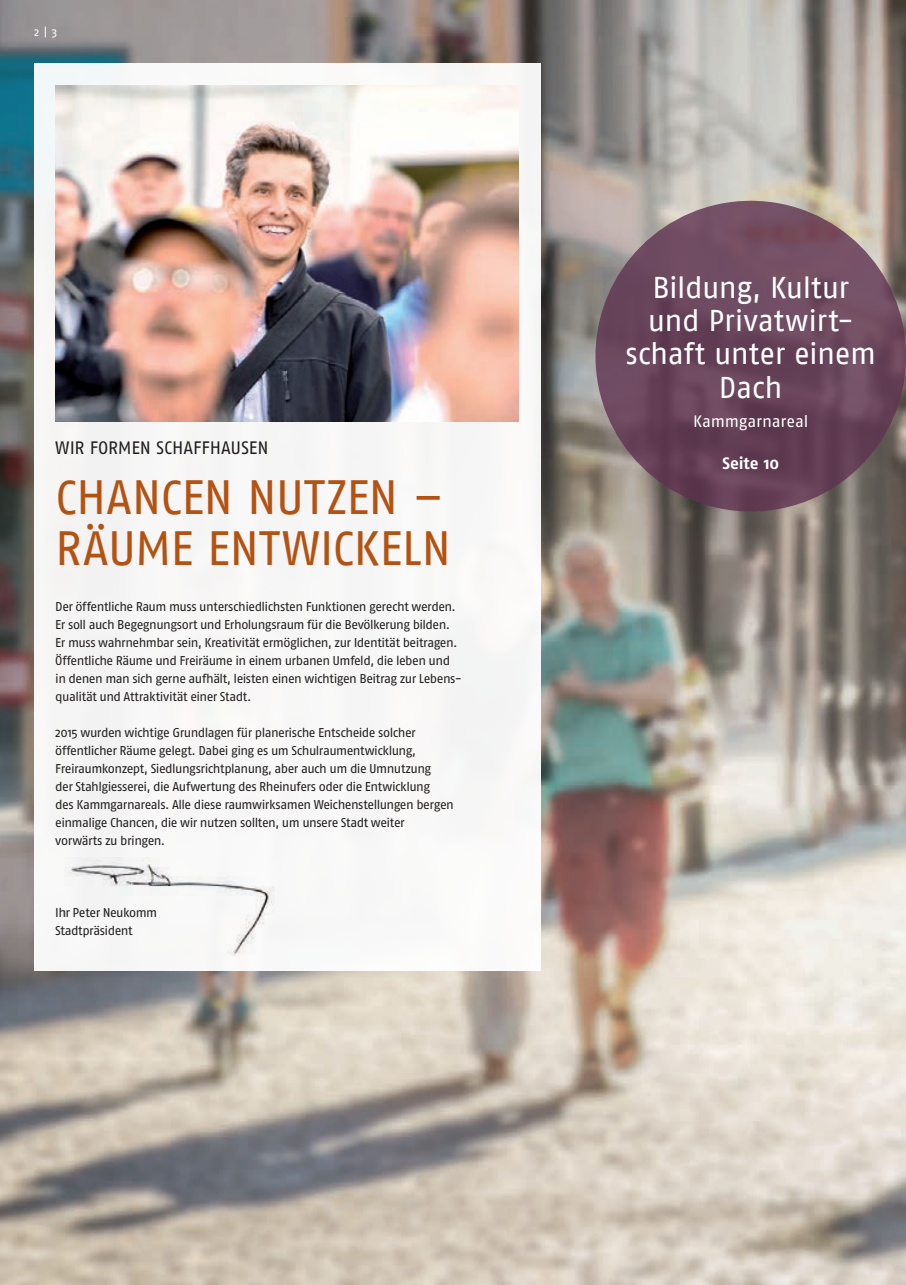
<style>
.page{position:relative;width:906px;height:1285px;background:#fff}
.page>*{position:absolute;margin:0;border:0;box-sizing:border-box;transform-origin:0 0}
._3_1_Lead{font:48px/51px "Fago No";letter-spacing:-.015em;color:#b45212}
._3_1_Lead-2{font:30px/33px "Fago No";letter-spacing:-.015em;color:#fff;text-align:center}
._3_1_Lead-3{font:18px "Fago No";letter-spacing:-.005em;color:#231f20}
._3_1_Lead-4{font:16.5px "Fago No";letter-spacing:-.01em;color:#fff}
._3_1_Lead-5{font:700 16.5px "Fago No";color:#fff}
._3_0_Lauftrext{font:12.75px/18px "Fago No";letter-spacing:-.04em;color:#231f20}
.t1{font:11.7px "Fago No";color:#fff}
</style>
<div class="page">
<img style="left:0;top:0;width:906px;height:1284px">
<svg style="left:595px;top:201px;width:311px;height:310px;background:#6a465c"></svg>
<div style="left:34px;top:64px;width:506px;height:906px;background:#f7f7f7"></div>
<img style="left:55px;top:85px;width:464px;height:336px">
<img style="left:64px;top:857px;width:210px;height:98px">
<p class="t1" style="left:34px;top:26px;width:25px">2 | 3</p>
<p class="_3_1_Lead-3" style="left:55px;top:437px;width:215px">WIR FORMEN SCHAFFHAUSEN</p>
<p class="_3_1_Lead" style="left:55px;top:471px;width:397px">CHANCEN NUTZEN –<br>RÄUME ENTWICKELN</p>
<p class="_3_0_Lauftrext" style="left:55px;top:597px;width:402px">Der öffentliche Raum muss unterschiedlichsten Funktionen gerecht werden.</p>
<p class="_3_0_Lauftrext" style="left:55px;top:615px;width:396px">Er soll auch Begegnungsort und Erholungsraum für die Bevölkerung bilden.</p>
<p class="_3_0_Lauftrext" style="left:55px;top:633px;width:404px">Er muss wahrnehmbar sein, Kreativität ermöglichen, zur Identität beitragen.<br>Öffentliche Räume und Freiräume in einem urbanen Umfeld, die leben und</p>
<p class="_3_0_Lauftrext" style="left:55px;top:669px;width:408px">in denen man sich gerne aufhält, leisten einen wichtigen Beitrag zur Lebens&shy;qualität und Attraktivität einer Stadt.</p>
<p class="_3_0_Lauftrext" style="left:55px;top:723px;width:377px">2015 wurden wichtige Grundlagen für planerische Entscheide solcher öffentlicher Räume gelegt. Dabei ging es um Schulraumentwicklung,<br>Freiraumkonzept, Siedlungsrichtplanung, aber auch um die Umnutzung</p>
<p class="_3_0_Lauftrext" style="left:55px;top:777px;width:376px">der Stahlgiesserei, die Aufwertung des Rheinufers oder die Entwicklung</p>
<p class="_3_0_Lauftrext" style="left:55px;top:795px;width:400px">des Kammgarnareals. Alle diese raumwirksamen Weichenstellungen bergen einmalige Chancen, die wir nutzen sollten, um unsere Stadt weiter</p>
<p class="_3_0_Lauftrext" style="left:55px;top:831px;width:112px">vorwärts zu bringen.</p>
<p class="_3_0_Lauftrext" style="left:55px;top:903px;width:103px">Ihr Peter Neukomm</p>
<p class="_3_0_Lauftrext" style="left:55px;top:921px;width:79px">Stadtpräsident</p>
<p class="_3_1_Lead-2" style="left:652px;top:271px;width:198px">Bildung, Kultur</p>
<p class="_3_1_Lead-2" style="left:625px;top:304px;width:252px">und Privatwirt&shy;schaft unter einem<br>Dach</p>
<p class="_3_1_Lead-4" style="left:693px;top:412px;width:117px">Kammgarnareal</p>
<p class="_3_1_Lead-5" style="left:722px;top:453px;width:58px">Seite 10</p>
</div>
